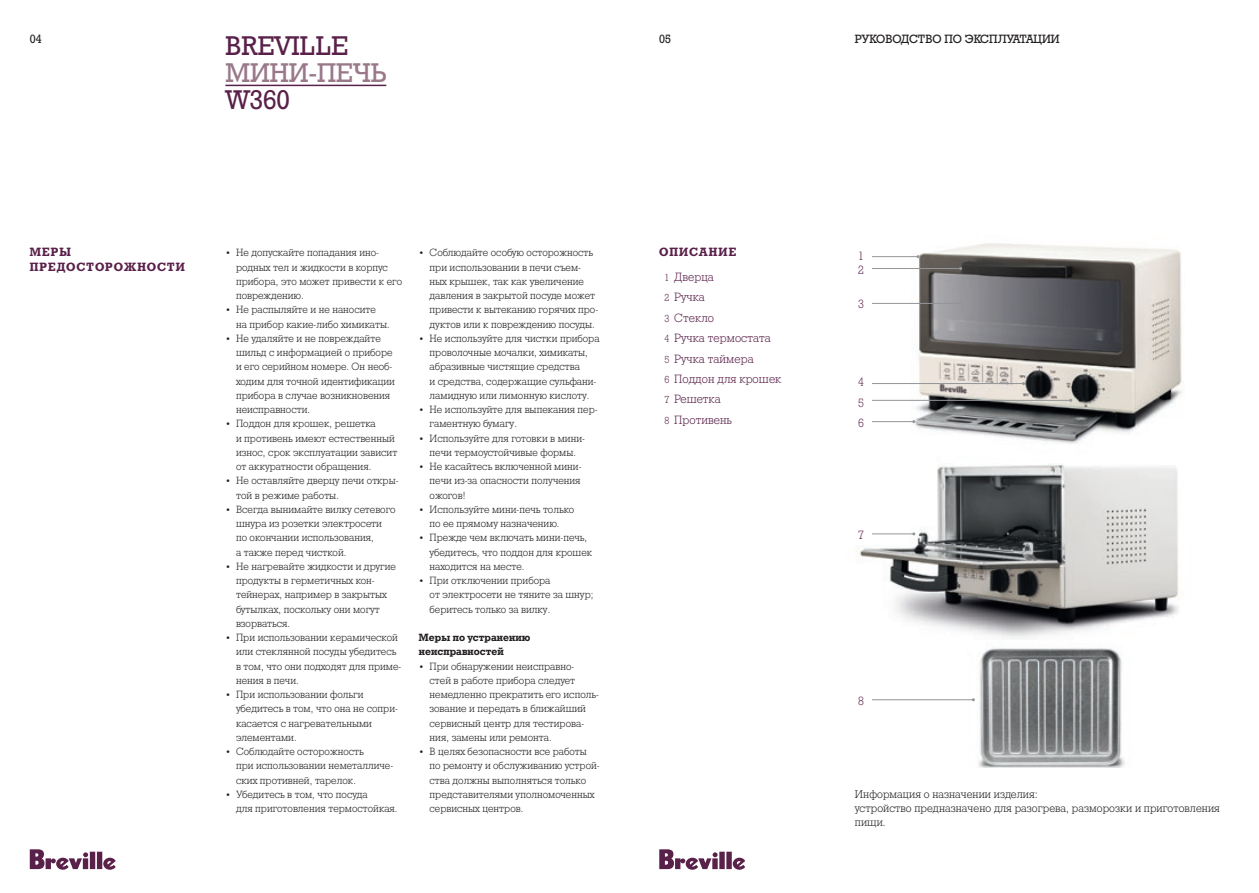
<style>
.page{position:relative;width:1259px;height:893px;background:#fff}
.page>*{position:absolute;margin:0;border:0;box-sizing:border-box;transform-origin:0 0}
.t1{font:27px "Geo Slb 712 Medium CBT";color:#592049}
.t2{font:27px "Geo Slb 712 Medium CBT";color:#997889}
.t3{font:12px/20.4px "Geo Slb 712 Light CBT";letter-spacing:.005em;color:#592049}
.t4{font:12px "Geo Slb 712 Medium CBT";color:#231f20}
.t5{font:12px/14.4px "Geo Slb 712 Bold CBT";letter-spacing:.08em;color:#592049}
.t6{font:11.25px/14.2px "Geo Slb 712 Light CBT";letter-spacing:.005em;color:#231f20}
.t7{font:10.5px/14.2px "Geo Slb 712 Light CBT";letter-spacing:.005em;color:#231f20}
.t8{font:10.5px/14.2px "Geo Slb 712 Bold CBT";letter-spacing:.005em;color:#231f20}
.s1{font-size:8.85px}
.s2{font-size:10.2px}
</style>
<div class="page">
<img style="left:951px;top:648px;width:174px;height:120px">
<img style="left:895px;top:243px;width:287px;height:201px">
<img style="left:859px;top:464px;width:319px;height:175px">
<svg style="left:30px;top:849px;width:86px;height:21px"></svg>
<svg style="left:659px;top:849px;width:86px;height:21px"></svg>
<hr style="left:872px;top:256px;width:46px;height:1px;background:#939598">
<hr style="left:872px;top:268px;width:88px;height:1px;background:#939598">
<hr style="left:872px;top:303px;width:88px;height:1px;background:#939598">
<hr style="left:872px;top:383px;width:151px;height:1px;background:#939598">
<hr style="left:872px;top:400px;width:198px;height:1px;background:#939598">
<hr style="left:872px;top:421px;width:42px;height:1px;background:#939598">
<hr style="left:872px;top:533px;width:42px;height:1px;background:#939598">
<hr style="left:872px;top:699px;width:101px;height:1px;background:#939598">
<hr style="left:225px;top:85px;width:161px;height:1px;background:#592049">
<p class="t4" style="left:30px;top:32px;width:13px">04</p>
<p class="t4" style="left:659px;top:32px;width:13px">05</p>
<h1 class="t1" style="left:225px;top:30px;width:125px">BREVILLE</h1>
<h1 class="t2" style="left:225px;top:57px;width:162px">Мини-печь</h1>
<h1 class="t1" style="left:225px;top:84px;width:66px">W360</h1>
<p class="t5" style="left:30px;top:245px;width:156px">МЕРЫ<br>ПРЕДОСТОРОЖНОСТИ</p>
<p class="t7" style="left:236px;top:246px;width:167px;text-indent:-11px"><span class="s1">•</span> Не допускайте попадания ино&shy;родных тел и жидкости в корпус прибора, это может привести к его повреждению.</p>
<p class="t7" style="left:236px;top:303px;width:155px;text-indent:-11px"><span class="s1">•</span> Не распыляйте и не наносите<br>на прибор какие-либо химикаты.</p>
<p class="t7" style="left:236px;top:331px;width:160px;text-indent:-11px"><span class="s1">•</span> Не удаляйте и не повреждайте шильд с информацией о приборе и его серийном номере. Он необ&shy;ходим для точной идентификации прибора в случае возникновения неисправности.</p>
<p class="t7" style="left:236px;top:417px;width:163px;text-indent:-11px"><span class="s1">•</span> Поддон для крошек, решетка<br>и противень имеют естественный износ, срок эксплуатации зависит от аккуратности обращения.</p>
<p class="t7" style="left:236px;top:474px;width:164px;text-indent:-11px"><span class="s1">•</span> Не оставляйте дверцу печи откры&shy;той в режиме работы.</p>
<p class="t7" style="left:236px;top:502px;width:161px;text-indent:-11px"><span class="s1">•</span> Всегда вынимайте вилку сетевого шнура из розетки электросети по окончании использования,<br>а также перед чисткой.</p>
<p class="t7" style="left:236px;top:559px;width:161px;text-indent:-11px"><span class="s1">•</span> Не нагревайте жидкости и другие продукты в герметичных кон&shy;тейнерах, например в закрытых бутылках, поскольку они могут взорваться.</p>
<p class="t7" style="left:236px;top:630px;width:167px;text-indent:-11px"><span class="s1">•</span> При использовании керамической или стеклянной посуды убедитесь в том, что они подходят для приме&shy;нения в печи.</p>
<p class="t7" style="left:236px;top:687px;width:163px;text-indent:-11px"><span class="s1">•</span> При использовании фольги убедитесь в том, что она не сопри&shy;касается с нагревательными элементами.</p>
<p class="t7" style="left:236px;top:744px;width:159px;text-indent:-11px"><span class="s1">•</span> Соблюдайте осторожность<br>при использовании неметалличе&shy;ских противней, тарелок.</p>
<p class="t7" style="left:236px;top:787px;width:163px;text-indent:-11px"><span class="s1">•</span> Убедитесь в том, что посуда<br>для приготовления термостойкая.</p>
<p class="t7" style="left:429px;top:246px;width:170px;text-indent:-11px"><span class="s1">•</span> Соблюдайте особую осторожность при использовании в печи съем&shy;ных крышек, так как увеличение давления в закрытой посуде может привести к вытеканию горячих про&shy;дуктов или к повреждению посуды.</p>
<p class="t7" style="left:429px;top:331px;width:171px;text-indent:-11px"><span class="s1">•</span> Не используйте для чистки прибора проволочные мочалки, химикаты, абразивные чистящие средства<br>и средства, содержащие сульфани&shy;ламидную или лимонную кислоту.</p>
<p class="t7" style="left:429px;top:402px;width:170px;text-indent:-11px"><span class="s1">•</span> Не используйте для выпекания пер&shy;гаментную бумагу.</p>
<p class="t7" style="left:419px;top:431px;width:167px;text-align:center"><span class="s1">•</span> Используйте для готовки в мини&shy;печи термоустойчивые формы.</p>
<p class="t7" style="left:429px;top:459px;width:153px;text-align:justify;text-indent:-11px"><span class="s1">•</span> Не касайтесь включенной мини&shy;печи из-за опасности получения ожогов!</p>
<p class="t7" style="left:419px;top:502px;width:157px;text-align:center"><span class="s1">•</span> Используйте мини-печь только по ее прямому назначению.</p>
<p class="t7" style="left:429px;top:531px;width:164px;text-indent:-11px"><span class="s1">•</span> Прежде чем включать мини-печь, убедитесь, что поддон для крошек находится на месте.</p>
<p class="t7" style="left:429px;top:573px;width:165px;text-indent:-11px"><span class="s1">•</span> При отключении прибора<br>от электросети не тяните за шнур; беритесь только за вилку.</p>
<p class="t8" style="left:419px;top:630px;width:113px">Меры по устранению неисправностей</p>
<p class="t7" style="left:429px;top:659px;width:171px;text-indent:-11px"><span class="s1">•</span> При обнаружении неисправно-<br>стей в работе прибора следует немедленно прекратить его исполь&shy;зование и передать в ближайший сервисный центр для тестирова&shy;ния, замены или ремонта.</p>
<p class="t7" style="left:429px;top:744px;width:172px;text-indent:-11px"><span class="s1">•</span> В целях безопасности все работы по ремонту и обслуживанию устрой&shy;ства должны выполняться только представителями уполномоченных сервисных центров.</p>
<p class="t5" style="left:659px;top:245px;width:79px">ОПИСАНИЕ</p>
<p class="t3" style="left:664px;top:267px;width:119px"><span class="s2">1</span> Дверца<br><span class="s2">2</span> Ручка<br><span class="s2">3</span> Стекло<br><span class="s2">4</span> Ручка термостата<br><span class="s2">5</span> Ручка таймера<br><span class="s2">6</span> Поддон для крошек<br><span class="s2">7</span> Решетка<br><span class="s2">8</span> Противень</p>
<p class="t4" style="left:855px;top:32px;width:206px">РУКОВОДСТВО ПО ЭКСПЛУАТАЦИИ</p>
<p class="t3" style="left:858px;top:249px;width:7px;line-height:14.1px">1<br>2</p>
<p class="t3" style="left:858px;top:294px;width:7px">3</p>
<p class="t3" style="left:858px;top:372px;width:7px;text-align:justify">4<br>5<br>6</p>
<p class="t3" style="left:858px;top:525px;width:7px">7</p>
<p class="t3" style="left:858px;top:691px;width:7px">8</p>
<p class="t6" style="left:855px;top:787px;width:366px">Информация о назначении изделия:<br>устройство предназначено для разогрева, разморозки и приготовления пищи.</p>
</div>
